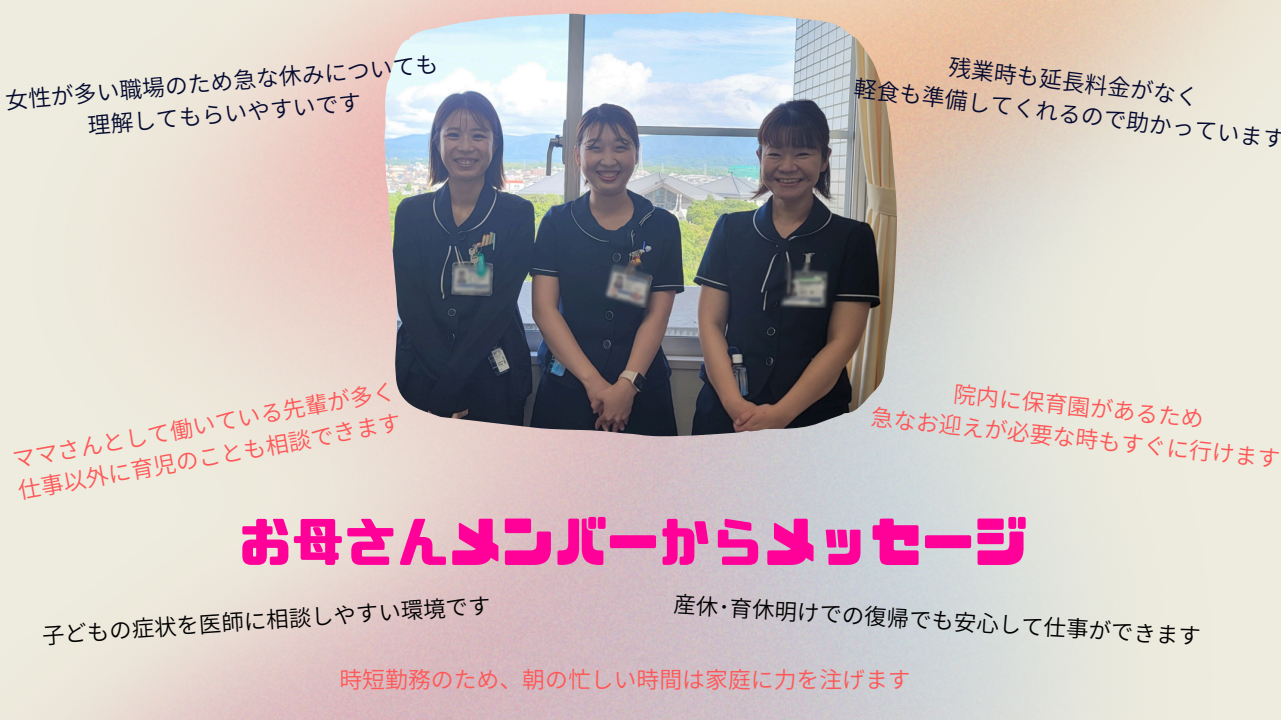
<style>
.page{position:relative;width:1281px;height:720px;background:#fff}
.page>*{position:absolute;margin:0;border:0;box-sizing:border-box;transform-origin:0 0}
.t1{font:52.5px "CP Font";color:#f09}
.t2{font:22.88px "Source Han Sans JP";color:#ff5757}
.t3{font:22.88px "Source Han Sans JP";color:#050a30}
.t4{font:22.5px "Source Han Sans JP";color:#000}
</style>
<div class="page">
<img style="left:0;top:0;width:1281px;height:720px">
<img style="left:384px;top:11px;width:512px;height:425px">
<p class="t3" style="left:4px;top:83px;width:436px;rotate:-5deg">女性が多い職場のため急な休みについても</p>
<p class="t3" style="left:86px;top:108px;width:276px;rotate:-5deg">理解してもらいやすいです</p>
<p class="t3" style="left:951px;top:49px;width:253px;rotate:7deg">残業時も延長料金がなく</p>
<p class="t3" style="left:856px;top:69px;width:436px;rotate:7deg">軽食も準備してくれるので助かっています</p>
<p class="t2" style="left:10px;top:441px;width:390px;rotate:-10deg">ママさんとして働いている先輩が多く</p>
<p class="t2" style="left:955px;top:375px;width:253px;rotate:6deg">院内に保育園があるため</p>
<h1 class="t2" style="left:15px;top:472px;width:390px;rotate:-10deg">仕事以外に育児のことも相談できます</h1>
<p class="t2" style="left:873px;top:399px;width:413px;rotate:6deg">急なお迎えが必要な時もすぐに行けます</p>
<p class="t1" style="left:239px;top:517px;width:789px">お母さんメンバーからメッセージ</p>
<p class="t4" style="left:674px;top:589px;width:529px;rotate:3deg">産休･育休明けでの復帰でも安心して仕事ができます</p>
<p class="t4" style="left:41px;top:618px;width:451px;rotate:-4deg">子どもの症状を医師に相談しやすい環境です</p>
<p class="t2" style="left:339px;top:661px;width:573px">時短勤務のため、朝の忙しい時間は家庭に力を注げます</p>
</div>
